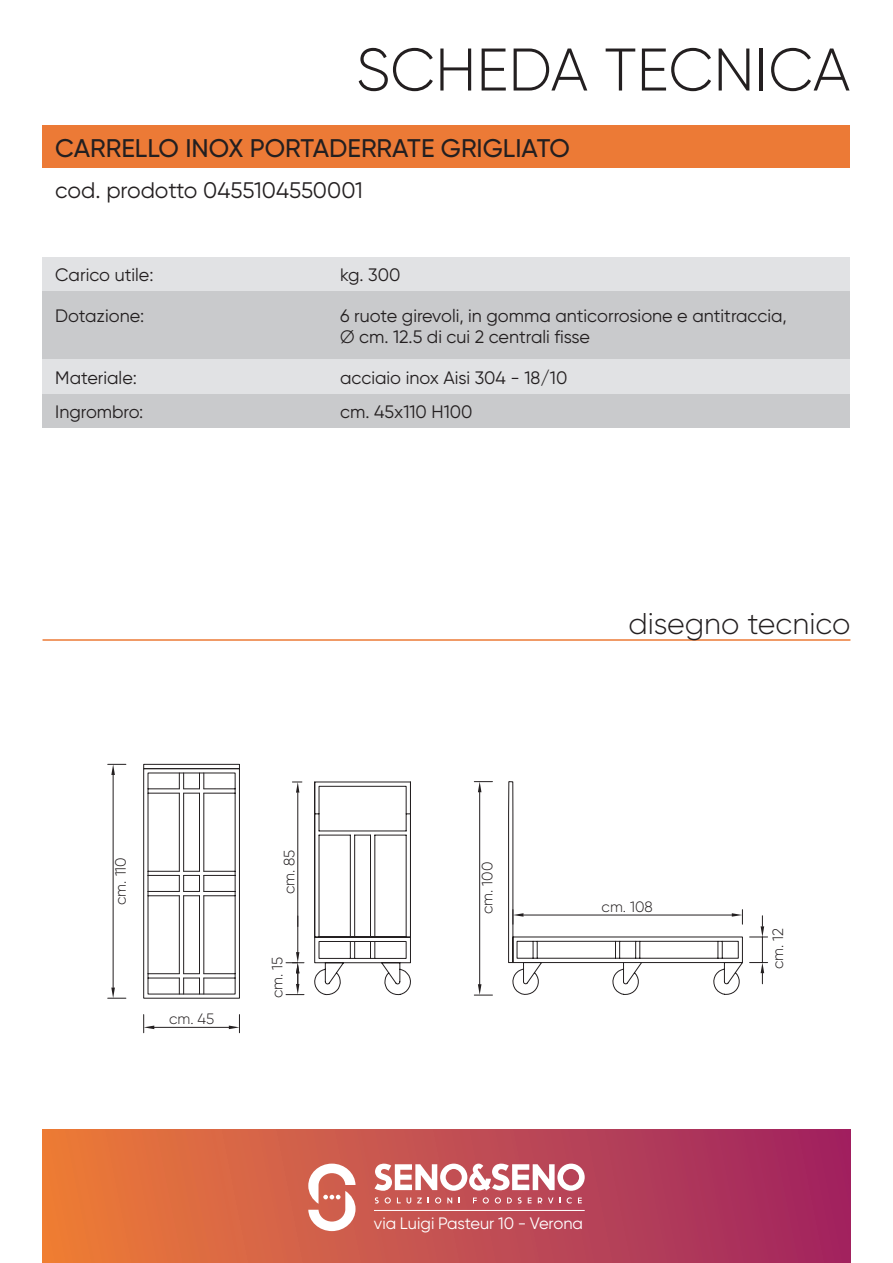
<style>
.page{position:relative;width:893px;height:1263px;background:#fff}
.page>*{position:absolute;margin:0;border:0;box-sizing:border-box;transform-origin:0 0}
.t1{font:300 60px "Gilroy";color:#231f20}
.t2{font:300 30px "Gilroy";color:#231f20}
.t3{font:500 25.5px "Gilroy";color:#231f20}
.t4{font:22.5px "Gilroy";color:#231f20}
.t5{font:18px "Gilroy";color:#231f20}
.t6{font:16.5px "Gilroy";color:#fff}
.t7{font:300 15px "Gilroy";color:#231f20}
</style>
<div class="page">
<div style="left:43px;top:1129px;width:807px;height:134px;background:linear-gradient(to right,#ec7d3a,#9e2464)"></div>
<svg style="left:308px;top:1163px;width:48px;height:68px"></svg>
<svg style="left:375px;top:1197px;width:4px;height:6px"></svg>
<svg style="left:385px;top:1197px;width:6px;height:6px"></svg>
<svg style="left:397px;top:1197px;width:4px;height:6px"></svg>
<svg style="left:407px;top:1197px;width:4px;height:6px"></svg>
<svg style="left:417px;top:1197px;width:5px;height:6px"></svg>
<svg style="left:435px;top:1197px;width:6px;height:6px"></svg>
<svg style="left:447px;top:1197px;width:5px;height:6px"></svg>
<svg style="left:473px;top:1197px;width:4px;height:6px"></svg>
<svg style="left:483px;top:1197px;width:6px;height:6px"></svg>
<svg style="left:495px;top:1197px;width:6px;height:6px"></svg>
<svg style="left:507px;top:1197px;width:5px;height:6px"></svg>
<svg style="left:518px;top:1197px;width:4px;height:6px"></svg>
<svg style="left:528px;top:1197px;width:4px;height:6px"></svg>
<svg style="left:538px;top:1197px;width:4px;height:6px"></svg>
<svg style="left:548px;top:1197px;width:5px;height:6px"></svg>
<svg style="left:567px;top:1197px;width:5px;height:6px"></svg>
<svg style="left:578px;top:1197px;width:4px;height:6px"></svg>
<svg style="left:374px;top:1163px;width:211px;height:28px"></svg>
<hr style="left:374px;top:1210px;width:211px;height:1px;background:#fff">
<hr style="left:43px;top:639px;width:807px;height:2px;background:#ec7a36">
<div style="left:43px;top:125px;width:807px;height:43px;background:#ec7a36"></div>
<div style="left:43px;top:257px;width:807px;height:34px;background:#e1e2e4"></div>
<div style="left:43px;top:291px;width:807px;height:68px;background:#c9cacc"></div>
<div style="left:43px;top:393px;width:807px;height:34px;background:#c9cacc"></div>
<div style="left:43px;top:359px;width:807px;height:34px;background:#e1e2e4"></div>
<hr style="left:154px;top:1027px;width:75px;height:1px;background:#231f20">
<svg style="left:143px;top:1014px;width:11px;height:19px"></svg>
<svg style="left:229px;top:1014px;width:11px;height:19px"></svg>
<svg style="left:143px;top:764px;width:600px;height:231px"></svg>
<svg style="left:750px;top:916px;width:18px;height:68px"></svg>
<svg style="left:314px;top:781px;width:97px;height:214px"></svg>
<hr style="left:113px;top:775px;width:1px;height:212px;background:#231f20">
<svg style="left:108px;top:987px;width:18px;height:12px"></svg>
<svg style="left:108px;top:764px;width:18px;height:11px"></svg>
<hr style="left:297px;top:793px;width:1px;height:159px;background:#231f20">
<svg style="left:286px;top:952px;width:18px;height:43px"></svg>
<svg style="left:292px;top:782px;width:10px;height:11px"></svg>
<hr style="left:523px;top:915px;width:209px;height:1px;background:#231f20">
<svg style="left:512px;top:910px;width:11px;height:14px"></svg>
<svg style="left:732px;top:910px;width:11px;height:14px"></svg>
<hr style="left:479px;top:792px;width:1px;height:193px;background:#231f20">
<svg style="left:474px;top:984px;width:18px;height:12px"></svg>
<svg style="left:474px;top:781px;width:18px;height:11px"></svg>
<svg style="left:612px;top:961px;width:31px;height:34px"></svg>
<p class="t1" style="left:356px;top:33px;width:496px">SCHEDA TECNICA</p>
<p class="t3" style="left:55px;top:132px;width:516px">CARRELLO INOX PORTADERRATE GRIGLIATO</p>
<p class="t4" style="left:55px;top:177px;width:309px">cod. prodotto 0455104550001</p>
<p class="t5" style="left:55px;top:264px;width:100px">Carico utile:</p>
<p class="t5" style="left:340px;top:264px;width:62px">kg. 300</p>
<p class="t5" style="left:55px;top:304px;width:91px">Dotazione:</p>
<p class="t5" style="left:340px;top:304px;width:448px">6 ruote girevoli, in gomma anticorrosione e antitraccia,</p>
<p class="t5" style="left:340px;top:326px;width:251px">∅ cm. 12.5 di cui 2 centrali fisse</p>
<p class="t5" style="left:55px;top:366px;width:83px">Materiale:</p>
<p class="t5" style="left:340px;top:366px;width:229px">acciaio inox Aisi 304 - 18/10</p>
<p class="t5" style="left:55px;top:400px;width:90px">Ingrombro:</p>
<p class="t5" style="left:340px;top:400px;width:134px">cm. 45x110 H100</p>
<p class="t2" style="left:628px;top:605px;width:224px">disegno tecnico</p>
<p class="t7" style="left:112px;top:905px;width:49px;rotate:-90deg">cm. 110</p>
<p class="t7" style="left:169px;top:1010px;width:47px">cm. 45</p>
<p class="t7" style="left:280px;top:894px;width:46px;rotate:-90deg">cm. 85</p>
<p class="t7" style="left:268px;top:998px;width:43px;rotate:-90deg">cm. 15</p>
<p class="t7" style="left:478px;top:914px;width:54px;rotate:-90deg">cm. 100</p>
<p class="t7" style="left:602px;top:897px;width:53px">cm. 108</p>
<p class="t6" style="left:374px;top:1213px;width:211px">via Luigi Pasteur 10 - Verona</p>
<p class="t7" style="left:769px;top:969px;width:43px;rotate:-90deg">cm. 12</p>
</div>
